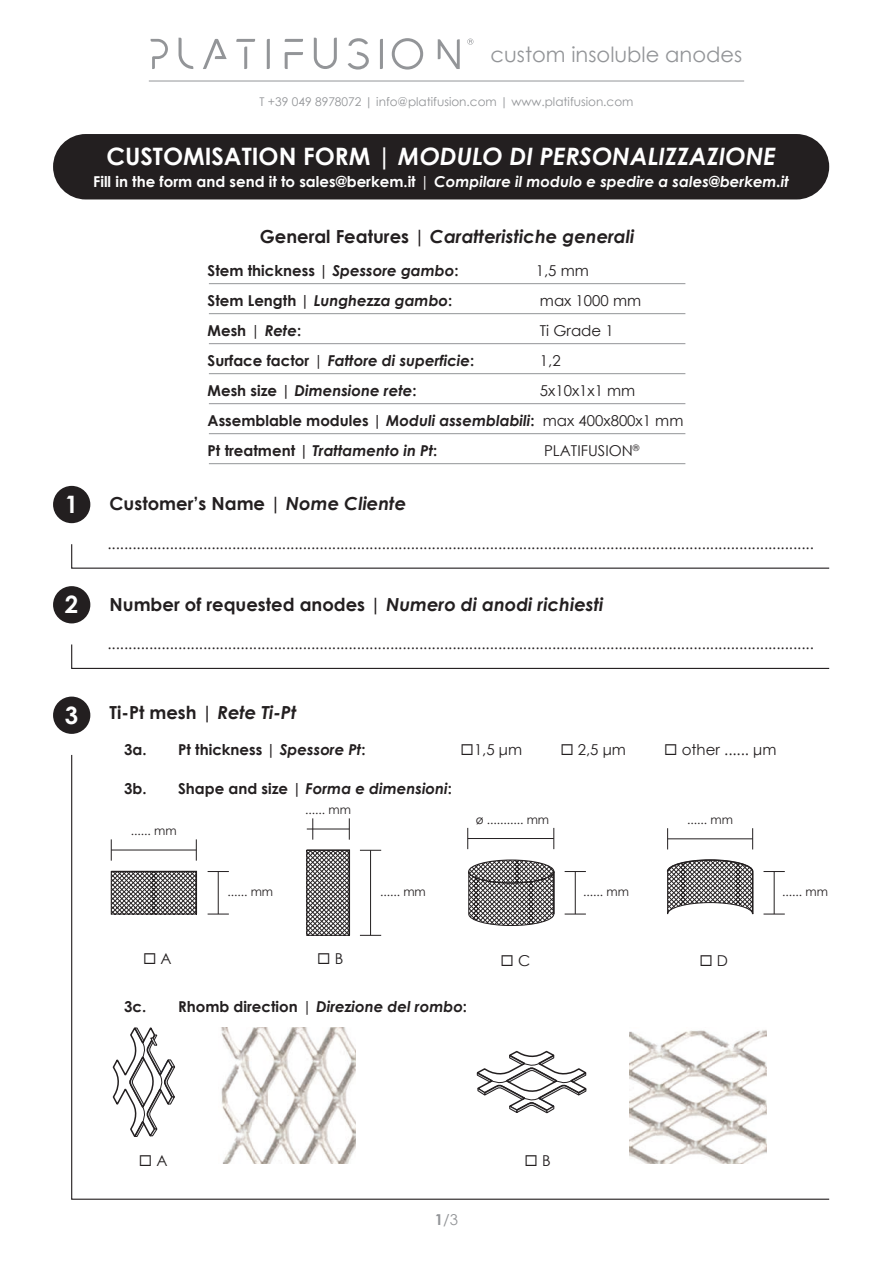
<style>
.page{position:relative;width:893px;height:1263px;background:#fff}
.page>*{position:absolute;margin:0;border:0;box-sizing:border-box;transform-origin:0 0}
.t1{font:italic 700 24px "Century Gothic";color:#fff}
.t2{font:700 24px "Century Gothic";color:#fff}
.t3{font:21px "Century Gothic";color:#939598}
.t4{font:700 18px "Century Gothic";color:#231f20}
.t5{font:italic 700 18px "Century Gothic";color:#231f20}
.t6{font:15px "Century Gothic";color:#231f20}
.t7{font:700 15px/30px "Century Gothic";color:#231f20}
.t8{font:italic 700 15px "Century Gothic";color:#231f20}
.t9{font:italic 700 15px "Century Gothic";color:#fff}
.t10{font:15px "Century Gothic";color:#939598}
.t11{font:12px "Century Gothic";color:#231f20}
.t12{font:12px "Century Gothic";color:#939598}
.s1{font-style:normal}
.s2{font-weight:400;font-style:normal}
.s3{font-style:italic}
.s4{font-weight:400}
.s5{font-weight:700}
</style>
<div class="page">
<div style="left:53px;top:134px;width:776px;height:65px;background:#231f20;border-radius:33px"></div>
<svg style="left:151px;top:39px;width:17px;height:30px"></svg>
<svg style="left:179px;top:38px;width:14px;height:31px"></svg>
<svg style="left:203px;top:39px;width:24px;height:30px"></svg>
<svg style="left:236px;top:39px;width:19px;height:30px"></svg>
<svg style="left:267px;top:39px;width:3px;height:30px"></svg>
<svg style="left:285px;top:39px;width:18px;height:3px"></svg>
<svg style="left:285px;top:52px;width:18px;height:17px"></svg>
<svg style="left:314px;top:38px;width:23px;height:31px"></svg>
<svg style="left:348px;top:38px;width:21px;height:32px"></svg>
<svg style="left:380px;top:39px;width:3px;height:30px"></svg>
<svg style="left:392px;top:38px;width:31px;height:32px"></svg>
<svg style="left:438px;top:39px;width:22px;height:30px"></svg>
<svg style="left:467px;top:39px;width:6px;height:6px"></svg>
<hr style="left:149px;top:81px;width:595px;height:1px;background:#939598">
<div style="left:53px;top:586px;width:37px;height:37px;background:#231f20;border-radius:50%"></div>
<div style="left:53px;top:697px;width:37px;height:37px;background:#231f20;border-radius:50%"></div>
<svg style="left:71px;top:754px;width:759px;height:446px"></svg>
<svg style="left:71px;top:644px;width:759px;height:25px"></svg>
<div style="left:53px;top:486px;width:37px;height:37px;background:#231f20;border-radius:50%"></div>
<svg style="left:71px;top:544px;width:759px;height:25px"></svg>
<hr style="left:209px;top:283px;width:476px;height:1px;background:#939598">
<hr style="left:209px;top:313px;width:476px;height:1px;background:#939598">
<hr style="left:209px;top:343px;width:476px;height:1px;background:#939598">
<hr style="left:209px;top:373px;width:476px;height:1px;background:#939598">
<hr style="left:209px;top:403px;width:476px;height:1px;background:#939598">
<hr style="left:209px;top:433px;width:476px;height:1px;background:#939598">
<hr style="left:209px;top:463px;width:476px;height:1px;background:#939598">
<svg style="left:110px;top:870px;width:88px;height:45px"></svg>
<svg style="left:305px;top:849px;width:46px;height:88px"></svg>
<hr style="left:553px;top:871px;width:2px;height:43px;background:#231f20">
<hr style="left:218px;top:871px;width:1px;height:43px;background:#231f20">
<svg style="left:208px;top:871px;width:21px;height:1px"></svg>
<svg style="left:208px;top:914px;width:21px;height:1px"></svg>
<hr style="left:370px;top:850px;width:1px;height:85px;background:#231f20">
<svg style="left:360px;top:850px;width:21px;height:1px"></svg>
<svg style="left:360px;top:935px;width:21px;height:1px"></svg>
<hr style="left:575px;top:871px;width:1px;height:43px;background:#231f20">
<svg style="left:565px;top:871px;width:21px;height:1px"></svg>
<svg style="left:565px;top:914px;width:21px;height:1px"></svg>
<hr style="left:774px;top:871px;width:1px;height:43px;background:#231f20">
<svg style="left:763px;top:871px;width:22px;height:1px"></svg>
<svg style="left:763px;top:914px;width:22px;height:1px"></svg>
<hr style="left:111px;top:850px;width:85px;height:1px;background:#231f20">
<svg style="left:111px;top:839px;width:1px;height:22px"></svg>
<svg style="left:196px;top:839px;width:1px;height:22px"></svg>
<hr style="left:307px;top:829px;width:42px;height:1px;background:#231f20">
<svg style="left:312px;top:818px;width:1px;height:22px"></svg>
<svg style="left:349px;top:818px;width:1px;height:22px"></svg>
<hr style="left:668px;top:838px;width:85px;height:1px;background:#231f20">
<svg style="left:667px;top:828px;width:1px;height:21px"></svg>
<svg style="left:752px;top:828px;width:1px;height:21px"></svg>
<hr style="left:468px;top:838px;width:86px;height:1px;background:#231f20">
<svg style="left:467px;top:828px;width:1px;height:21px"></svg>
<svg style="left:554px;top:828px;width:1px;height:21px"></svg>
<h1 class="t2" style="left:65px;top:486px;width:15px">1</h1>
<h2 class="t3" style="left:490px;top:40px;width:253px">custom insoluble anodes</h2>
<p class="t12" style="left:259px;top:93px;width:376px">T +39 049 8978072 | info@platifusion.com | www.platifusion.com</p>
<h1 class="t1" style="left:106px;top:138px;width:671px"><span class="s1">CUSTOMISATION FORM |</span> MODULO DI PERSONALIZZAZIONE</h1>
<p class="t9" style="left:93px;top:170px;width:697px"><span class="s1">Fill in the form and send it to sales@berkem.it</span> <span class="s2">|</span> Compilare il modulo e spedire a sales@berkem.it</p>
<p class="t5" style="left:260px;top:223px;width:376px"><span class="s1">General Features |</span> Caratteristiche generali</p>
<p class="t7" style="left:208px;top:255px;width:253px">Stem thickness | <span class="s3">Spessore gambo</span>:</p>
<p class="t6" style="left:536px;top:260px;width:55px">1,5 mm</p>
<p class="t8" style="left:208px;top:289px;width:246px"><span class="s1">Stem Length |</span> Lunghezza gambo<span class="s1">:</span></p>
<p class="t6" style="left:540px;top:290px;width:103px">max 1000 mm</p>
<p class="t7" style="left:208px;top:315px;width:95px">Mesh <span class="s4">|</span> <span class="s3">Rete</span>:</p>
<p class="t6" style="left:540px;top:320px;width:75px">Ti Grade 1</p>
<p class="t8" style="left:208px;top:349px;width:268px"><span class="s1">Surface factor</span> <span class="s2">|</span> Fattore di superficie<span class="s1">:</span></p>
<p class="t6" style="left:540px;top:350px;width:22px">1,2</p>
<p class="t8" style="left:208px;top:379px;width:211px"><span class="s1">Mesh size |</span> Dimensione rete<span class="s1">:</span></p>
<p class="t7" style="left:208px;top:375px;width:477px;text-indent:332px"><span class="s4">5x10x1x1 mm<br></span>Assemblable modules | <span class="s3">Moduli assemblabili</span>: <span class="s4">max 400x800x1 mm<br></span>Pt treatment | <span class="s3">Trattamento in Pt</span>:</p>
<p class="t6" style="left:544px;top:440px;width:97px">PLATIFUSION<sup>®</sup></p>
<p class="t4" style="left:110px;top:490px;width:298px">Customer’s Name | <span class="s3">Nome Cliente</span></p>
<p class="t6" style="left:107px;top:533px;width:708px">..........................................................................................................................................................................</p>
<h1 class="t2" style="left:65px;top:586px;width:15px">2</h1>
<p class="t4" style="left:110px;top:590px;width:495px">Number of requested anodes | <span class="s3">Numero di anodi richiesti</span></p>
<p class="t6" style="left:107px;top:633px;width:708px">..........................................................................................................................................................................</p>
<h1 class="t2" style="left:65px;top:697px;width:15px">3</h1>
<p class="t4" style="left:110px;top:698px;width:188px">Ti-Pt mesh | <span class="s3">Rete Ti-Pt</span></p>
<p class="t7" style="left:124px;top:734px;width:243px">3a. Pt thickness | <span class="s3">Spessore Pt</span>:</p>
<p class="t6" style="left:461px;top:739px;width:63px">◻1,5 μm</p>
<p class="t6" style="left:560px;top:739px;width:67px">◻ 2,5 μm</p>
<p class="t6" style="left:664px;top:739px;width:114px">◻ other ...... μm</p>
<p class="t7" style="left:124px;top:773px;width:329px">3b. Shape and size | <span class="s3">Forma e dimensioni</span>:</p>
<p class="t11" style="left:131px;top:822px;width:47px">...... mm</p>
<p class="t11" style="left:305px;top:801px;width:47px">...... mm</p>
<p class="t11" style="left:476px;top:811px;width:75px">ø ........... mm</p>
<p class="t11" style="left:687px;top:811px;width:47px">...... mm</p>
<p class="t11" style="left:227px;top:883px;width:47px">...... mm</p>
<p class="t11" style="left:380px;top:883px;width:47px">...... mm</p>
<p class="t11" style="left:583px;top:883px;width:47px">...... mm</p>
<p class="t11" style="left:782px;top:883px;width:47px">...... mm</p>
<p class="t6" style="left:143px;top:948px;width:30px">◻ A</p>
<p class="t6" style="left:317px;top:948px;width:28px">◻ B</p>
<p class="t7" style="left:124px;top:991px;width:344px">3c. Rhomb direction <span class="s4">|</span> <span class="s3">Direzione del rombo</span>:</p>
<p class="t6" style="left:500px;top:950px;width:31px">◻ C</p>
<p class="t6" style="left:699px;top:950px;width:30px">◻ D</p>
<p class="t6" style="left:139px;top:1150px;width:30px">◻ A</p>
<p class="t6" style="left:525px;top:1150px;width:28px">◻ B</p>
<p class="t10" style="left:435px;top:1209px;width:25px"><span class="s5">1</span>/3</p>
</div>
